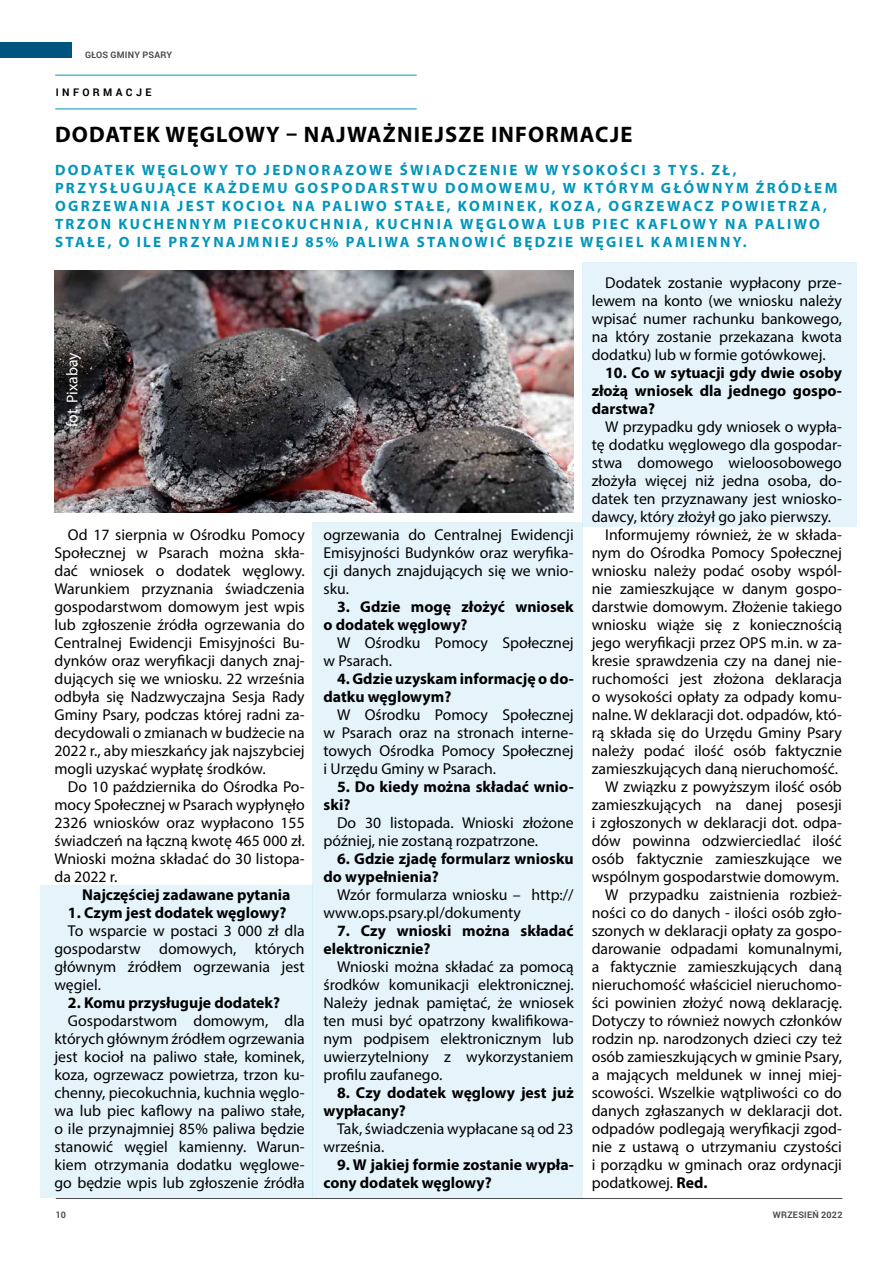
<style>
.page{position:relative;width:893px;height:1263px;background:#fff}
.page>*{position:absolute;margin:0;border:0;box-sizing:border-box;transform-origin:0 0}
.Headline{font:700 22.5px "Myriad Pro";letter-spacing:.05em;color:#000}
.Details{font:15.75px/18px "Myriad Pro";color:#000;text-align:justify}
.Details-2{font:700 15.75px/18px "Myriad Pro";color:#000}
.Details-3{font:15.75px "Myriad Pro";color:#fff}
.Fourth_tittle{font:700 15px/18px "Myriad Pro";letter-spacing:.155em;color:#0096bc}
.Info_Text_7{font:700 10.5px "Roboto";letter-spacing:.325em;color:#000}
.t1{font:700 9px "Roboto";letter-spacing:.025em;color:#4d4d4f}
.s1{font-weight:700}
</style>
<div class="page">
<div style="left:583px;top:262px;width:274px;height:265px;background:#e5f3fb"></div>
<div style="left:313px;top:522px;width:270px;height:676px;background:#e5f3fb"></div>
<div style="left:40px;top:885px;width:273px;height:313px;background:#e5f3fb"></div>
<hr style="left:55px;top:75px;width:362px;height:1px;background:#0096bc">
<hr style="left:55px;top:109px;width:362px;height:1px;background:#0096bc">
<img style="left:54px;top:270px;width:520px;height:242px">
<hr style="left:56px;top:1198px;width:786px;height:1px;background:#4d4d4f">
<div style="left:0;top:43px;width:72px;height:15px;background:#005482"></div>
<p class="t1" style="left:85px;top:48px;width:89px">GŁOS GMINY PSARY</p>
<p class="Info_Text_7" style="left:56px;top:85px;width:97px">INFORMACJE</p>
<p class="Headline" style="left:55px;top:120px;width:579px">DODATEK WĘGLOWY – NAJWAŻNIEJSZE INFORMACJE</p>
<p class="Fourth_tittle" style="left:55px;top:161px;width:784px">DODATEK WĘGLOWY TO JEDNORAZOWE ŚWIADCZENIE W WYSOKOŚCI 3 TYS. ZŁ, PRZYSŁUGUJĄCE KAŻDEMU GOSPODARSTWU DOMOWEMU, W KTÓRYM GŁÓWNYM ŹRÓDŁEM OGRZEWANIA JEST KOCIOŁ NA PALIWO STAŁE, KOMINEK, KOZA, OGRZEWACZ POWIETRZA, TRZON KUCHENNYM PIECOKUCHNIA, KUCHNIA WĘGLOWA LUB PIEC KAFLOWY NA PALIWO STAŁE, O ILE PRZYNAJMNIEJ 85% PALIWA STANOWIĆ BĘDZIE WĘGIEL KAMIENNY.</p>
<p class="Details-3" style="left:62px;top:427px;width:77px;rotate:-90deg">fot. Pixabay</p>
<p class="Details" style="left:54px;top:525px;width:252px;text-indent:14px">Od 17 sierpnia w Ośrodku Pomocy Społecznej w Psarach można skła&shy;dać wniosek o dodatek węglowy.<br>Warunkiem przyznania świadczenia gospodarstwom domowym jest wpis lub zgłoszenie źródła ogrzewania do Centralnej Ewidencji Emisyjności Bu&shy;dynków oraz weryfikacji danych znaj&shy;dujących się we wniosku. 22 września odbyła się Nadzwyczajna Sesja Rady Gminy Psary, podczas której radni za&shy;decydowali o zmianach w budżecie na 2022 r., aby mieszkańcy jak najszybciej mogli uzyskać wypłatę środków.</p>
<p class="Details" style="left:54px;top:777px;width:252px;text-indent:14px">Do 10 października do Ośrodka Po&shy;mocy Społecznej w Psarach wypłynęło 2326 wniosków oraz wypłacono 155 świadczeń na łączną kwotę 465 000 zł.<br>Wnioski można składać do 30 listopa&shy;da 2022 r.</p>
<p class="Details-2" style="left:82px;top:885px;width:210px">Najczęściej zadawane pytania</p>
<p class="Details-2" style="left:68px;top:903px;width:220px">1. Czym jest dodatek węglowy?</p>
<p class="Details" style="left:54px;top:921px;width:252px;text-indent:14px">To wsparcie w postaci 3 000 zł dla gospodarstw domowych, których głównym źródłem ogrzewania jest węgiel.</p>
<p class="Details-2" style="left:68px;top:993px;width:214px">2. Komu przysługuje dodatek?</p>
<p class="Details" style="left:54px;top:1011px;width:252px;text-indent:14px">Gospodarstwom domowym, dla których głównym źródłem ogrzewania jest kocioł na paliwo stałe, kominek, koza, ogrzewacz powietrza, trzon ku&shy;chenny, piecokuchnia, kuchnia węglo&shy;wa lub piec kaflowy na paliwo stałe, o ile przynajmniej 85% paliwa będzie stanowić węgiel kamienny. Warun&shy;kiem otrzymania dodatku węglowe&shy;go będzie wpis lub zgłoszenie źródła</p>
<p class="Details" style="left:323px;top:525px;width:252px">ogrzewania do Centralnej Ewidencji Emisyjności Budynków oraz weryfika&shy;cji danych znajdujących się we wnio&shy;sku.</p>
<p class="Details-2" style="left:323px;top:597px;width:252px;text-indent:14px">3. Gdzie mogę złożyć wniosek o dodatek węglowy?</p>
<p class="Details" style="left:323px;top:633px;width:252px;text-indent:14px">W Ośrodku Pomocy Społecznej w Psarach.</p>
<p class="Details-2" style="left:323px;top:669px;width:252px;text-indent:14px">4. Gdzie uzyskam informację o do&shy;datku węglowym?</p>
<p class="Details" style="left:323px;top:705px;width:252px;text-indent:14px">W Ośrodku Pomocy Społecznej w Psarach oraz na stronach interne&shy;towych Ośrodka Pomocy Społecznej i Urzędu Gminy w Psarach.</p>
<p class="Details-2" style="left:323px;top:777px;width:252px;text-indent:14px">5. Do kiedy można składać wnio&shy;ski?</p>
<p class="Details" style="left:323px;top:813px;width:252px;text-indent:14px">Do 30 listopada. Wnioski złożone później, nie zostaną rozpatrzone.</p>
<p class="Details-2" style="left:323px;top:849px;width:252px;text-indent:14px">6. Gdzie zjadę formularz wniosku do wypełnienia?</p>
<p class="Details" style="left:323px;top:885px;width:252px;text-indent:14px">Wzór formularza wniosku – http:// www.ops.psary.pl/dokumenty</p>
<p class="Details-2" style="left:323px;top:921px;width:252px;text-indent:14px">7. Czy wnioski można składać elektronicznie?</p>
<p class="Details" style="left:323px;top:957px;width:252px;text-indent:14px">Wnioski można składać za pomocą środków komunikacji elektronicznej.<br>Należy jednak pamiętać, że wniosek ten musi być opatrzony kwalifikowa&shy;nym podpisem elektronicznym lub uwierzytelniony z wykorzystaniem profilu zaufanego.</p>
<p class="Details-2" style="left:323px;top:1083px;width:252px;text-indent:14px">8. Czy dodatek węglowy jest już wypłacany?</p>
<p class="Details" style="left:323px;top:1119px;width:252px;text-indent:14px">Tak, świadczenia wypłacane są od 23 września.</p>
<p class="Details-2" style="left:323px;top:1155px;width:252px;text-indent:14px">9. W jakiej formie zostanie wypła&shy;cony dodatek węglowy?</p>
<p class="Details" style="left:592px;top:273px;width:252px;text-indent:14px">Dodatek zostanie wypłacony prze&shy;lewem na konto (we wniosku należy wpisać numer rachunku bankowego, na który zostanie przekazana kwota dodatku) lub w formie gotówkowej.</p>
<p class="Details-2" style="left:592px;top:363px;width:252px;text-align:justify;text-indent:14px">10. Co w sytuacji gdy dwie osoby złożą wniosek dla jednego gospo&shy;darstwa?</p>
<p class="Details" style="left:592px;top:417px;width:252px;text-indent:14px">W przypadku gdy wniosek o wypła&shy;tę dodatku węglowego dla gospodar&shy;stwa domowego wieloosobowego złożyła więcej niż jedna osoba, do&shy;datek ten przyznawany jest wniosko&shy;dawcy, który złożył go jako pierwszy.</p>
<p class="Details" style="left:592px;top:525px;width:252px;text-indent:14px">Informujemy również, że w składa&shy;nym do Ośrodka Pomocy Społecznej wniosku należy podać osoby wspól&shy;nie zamieszkujące w danym gospo&shy;darstwie domowym. Złożenie takiego wniosku wiąże się z koniecznością jego weryfikacji przez OPS m.in. w za&shy;kresie sprawdzenia czy na danej nie&shy;ruchomości jest złożona deklaracja o wysokości opłaty za odpady komu&shy;nalne. W deklaracji dot. odpadów, któ&shy;rą składa się do Urzędu Gminy Psary należy podać ilość osób faktycznie zamieszkujących daną nieruchomość.</p>
<p class="Details" style="left:592px;top:777px;width:252px;text-indent:14px">W związku z powyższym ilość osób zamieszkujących na danej posesji i zgłoszonych w deklaracji dot. odpa&shy;dów powinna odzwierciedlać ilość osób faktycznie zamieszkujące we wspólnym gospodarstwie domowym.</p>
<p class="Details" style="left:592px;top:885px;width:252px;text-indent:14px">W przypadku zaistnienia rozbież&shy;ności co do danych - ilości osób zgło&shy;szonych w deklaracji opłaty za gospo&shy;darowanie odpadami komunalnymi, a faktycznie zamieszkujących daną nieruchomość właściciel nieruchomo&shy;ści powinien złożyć nową deklarację.<br>Dotyczy to również nowych członków rodzin np. narodzonych dzieci czy też osób zamieszkujących w gminie Psary, a mających meldunek w innej miej&shy;scowości. Wszelkie wątpliwości co do danych zgłaszanych w deklaracji dot. odpadów podlegają weryfikacji zgod&shy;nie z ustawą o utrzymaniu czystości i porządku w gminach oraz ordynacji podatkowej. <span class="s1">Red.</span></p>
<p class="t1" style="left:56px;top:1208px;width:12px">10</p>
<p class="t1" style="left:773px;top:1208px;width:71px">WRZESIEŃ 2022</p>
</div>
